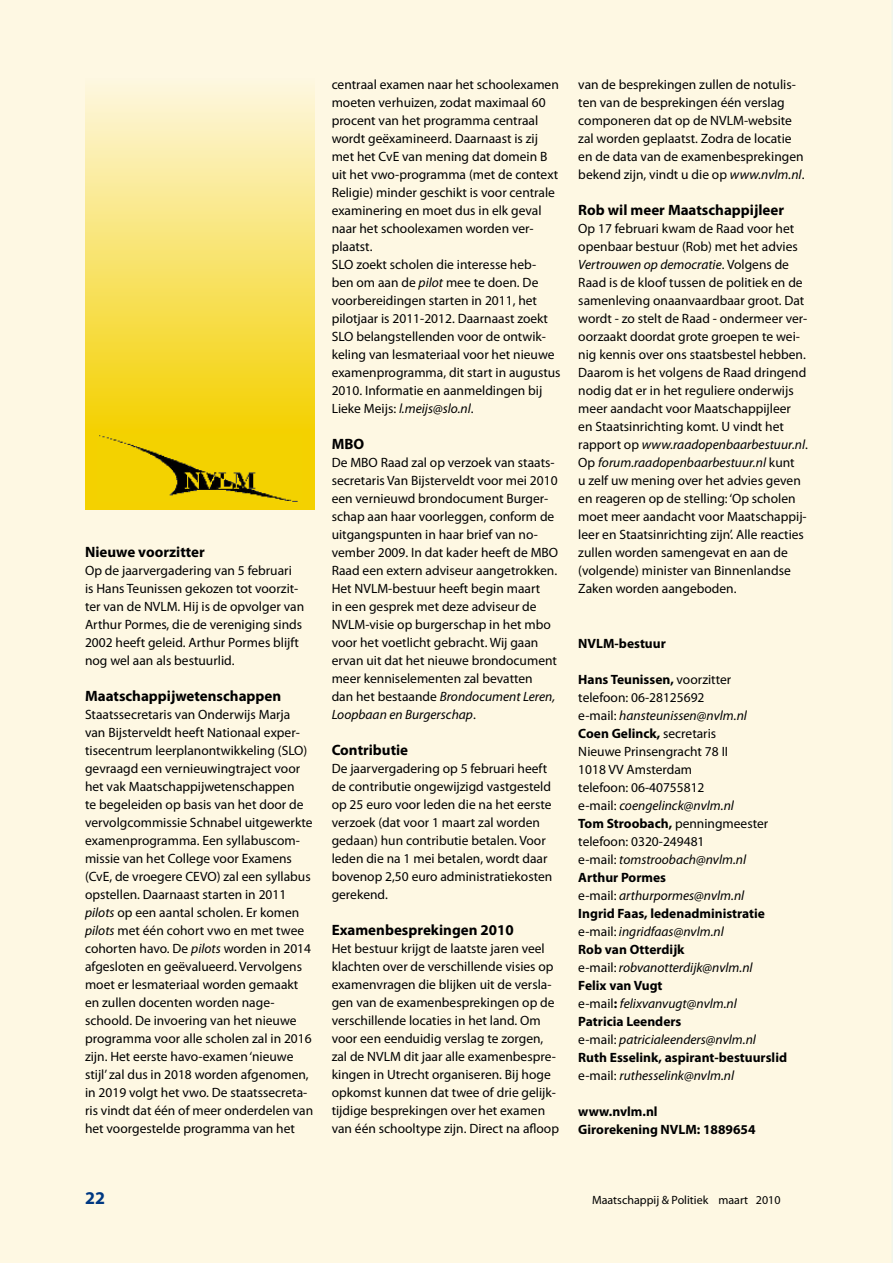
<style>
.page{position:relative;width:893px;height:1263px;background:#fef8e3}
.page>*{position:absolute;margin:0;border:0;box-sizing:border-box;transform-origin:0 0}
.t1{font:700 18px "Myriad Pro";color:#003882}
.t2{font:700 15px "Myriad Pro";color:#000}
.t3{font:13.5px/18px "Myriad Pro";color:#000}
.t4{font:700 13.5px/18px "Myriad Pro";color:#000}
.t5{font:12px "Myriad Pro";color:#000}
.s1{font-style:italic}
.s2{font-weight:700}
</style>
<div class="page">
<div style="left:85px;top:78px;width:230px;height:356px;background:linear-gradient(to bottom,#fdf7e1,#f4d100)"></div>
<div style="left:85px;top:429px;width:230px;height:81px;background:#f4d100"></div>
<img style="left:99px;top:435px;width:199px;height:66px">
<p class="t2" style="left:85px;top:542px;width:121px">Nieuwe voorzitter</p>
<p class="t3" style="left:85px;top:561px;width:221px">Op de jaarvergadering van 5 februari<br>is Hans Teunissen gekozen tot voorzit&shy;ter van de NVLM. Hij is de opvolger van Arthur Pormes, die de vereniging sinds 2002 heeft geleid. Arthur Pormes blijft nog wel aan als bestuurlid.</p>
<p class="t2" style="left:85px;top:686px;width:198px">Maatschappijwetenschappen</p>
<p class="t3" style="left:85px;top:705px;width:230px">Staatssecretaris van Onderwijs Marja van Bijsterveldt heeft Nationaal exper&shy;tisecentrum leerplanontwikkeling (SLO) gevraagd een vernieuwingtraject voor het vak Maatschappijwetenschappen<br>te begeleiden op basis van het door de vervolgcommissie Schnabel uitgewerkte examenprogramma. Een syllabuscom&shy;missie van het College voor Examens (CvE, de vroegere CEVO) zal een syllabus opstellen. Daarnaast starten in 2011 <span class="s1">pilots</span> op een aantal scholen. Er komen <span class="s1">pilots</span> met één cohort vwo en met twee cohorten havo. De <span class="s1">pilots</span> worden in 2014 afgesloten en geëvalueerd. Vervolgens moet er lesmateriaal worden gemaakt en zullen docenten worden nage&shy;schoold. De invoering van het nieuwe programma voor alle scholen zal in 2016 zijn. Het eerste havo-examen ‘nieuwe stijl’ zal dus in 2018 worden afgenomen, in 2019 volgt het vwo. De staatssecreta&shy;ris vindt dat één of meer onderdelen van het voorgestelde programma van het</p>
<p class="t3" style="left:332px;top:75px;width:230px">centraal examen naar het schoolexamen moeten verhuizen, zodat maximaal 60 procent van het programma centraal wordt geëxamineerd. Daarnaast is zij met het CvE van mening dat domein B uit het vwo-programma (met de context Religie) minder geschikt is voor centrale examinering en moet dus in elk geval naar het schoolexamen worden ver&shy;plaatst.<br>SLO zoekt scholen die interesse heb&shy;ben om aan de <span class="s1">pilot</span> mee te doen. De voorbereidingen starten in 2011, het pilotjaar is 2011-2012. Daarnaast zoekt SLO belangstellenden voor de ontwik&shy;keling van lesmateriaal voor het nieuwe examenprogramma, dit start in augustus 2010. Informatie en aanmeldingen bij Lieke Meijs: <span class="s1">l.meijs@slo.nl</span>.</p>
<p class="t2" style="left:332px;top:434px;width:34px">MBO</p>
<p class="t3" style="left:332px;top:453px;width:228px">De MBO Raad zal op verzoek van staats&shy;secretaris Van Bijsterveldt voor mei 2010 een vernieuwd brondocument Burger&shy;schap aan haar voorleggen, conform de uitgangspunten in haar brief van no&shy;vember 2009. In dat kader heeft de MBO Raad een extern adviseur aangetrokken.<br>Het NVLM-bestuur heeft begin maart<br>in een gesprek met deze adviseur de NVLM-visie op burgerschap in het mbo voor het voetlicht gebracht. Wij gaan ervan uit dat het nieuwe brondocument meer kenniselementen zal bevatten<br>dan het bestaande <span class="s1">Brondocument Leren, Loopbaan en Burgerschap</span>.</p>
<p class="t2" style="left:332px;top:740px;width:78px">Contributie</p>
<p class="t3" style="left:332px;top:759px;width:222px">De jaarvergadering op 5 februari heeft de contributie ongewijzigd vastgesteld op 25 euro voor leden die na het eerste verzoek (dat voor 1 maart zal worden gedaan) hun contributie betalen. Voor leden die na 1 mei betalen, wordt daar bovenop 2,50 euro administratiekosten gerekend.</p>
<p class="t2" style="left:332px;top:920px;width:184px">Examenbesprekingen 2010</p>
<p class="t3" style="left:332px;top:939px;width:229px">Het bestuur krijgt de laatste jaren veel klachten over de verschillende visies op examenvragen die blijken uit de versla&shy;gen van de examenbesprekingen op de verschillende locaties in het land. Om voor een eenduidig verslag te zorgen, zal de NVLM dit jaar alle examenbespre&shy;kingen in Utrecht organiseren. Bij hoge opkomst kunnen dat twee of drie gelijk&shy;tijdige besprekingen over het examen van één schooltype zijn. Direct na afloop</p>
<p class="t3" style="left:578px;top:75px;width:228px">van de besprekingen zullen de notulis&shy;ten van de besprekingen één verslag componeren dat op de NVLM-website zal worden geplaatst. Zodra de locatie en de data van de examenbesprekingen bekend zijn, vindt u die op <span class="s1">www.nvlm.nl</span>.</p>
<p class="t2" style="left:578px;top:200px;width:207px">Rob wil meer Maatschappijleer</p>
<p class="t3" style="left:578px;top:219px;width:231px">Op 17 februari kwam de Raad voor het openbaar bestuur (Rob) met het advies <span class="s1">Vertrouwen op democratie</span>. Volgens de Raad is de kloof tussen de politiek en de samenleving onaanvaardbaar groot. Dat wordt - zo stelt de Raad - ondermeer ver&shy;oorzaakt doordat grote groepen te wei&shy;nig kennis over ons staatsbestel hebben.<br>Daarom is het volgens de Raad dringend nodig dat er in het reguliere onderwijs meer aandacht voor Maatschappijleer en Staatsinrichting komt. U vindt het rapport op <span class="s1">www.raadopenbaarbestuur.nl</span>.<br>Op <span class="s1">forum.raadopenbaarbestuur.nl</span> kunt<br>u zelf uw mening over het advies geven en reageren op de stelling: ‘Op scholen moet meer aandacht voor Maatschappij&shy;leer en Staatsinrichting zijn’. Alle reacties zullen worden samengevat en aan de (volgende) minister van Binnenlandse Zaken worden aangeboden.</p>
<p class="t4" style="left:578px;top:634px;width:89px">NVLM-bestuur</p>
<p class="t3" style="left:578px;top:670px;width:210px"><span class="s2">Hans Teunissen,</span> voorzitter<br>telefoon: 06-28125692<br>e-mail: <span class="s1">hansteunissen@nvlm.nl<br></span><span class="s2">Coen Gelinck,</span> secretaris<br>Nieuwe Prinsengracht 78 II<br>1018 VV Amsterdam<br>telefoon: 06-40755812<br>e-mail: <span class="s1">coengelinck@nvlm.nl<br></span><span class="s2">Tom Stroobach,</span> penningmeester telefoon: 0320-249481<br>e-mail: <span class="s1">tomstroobach@nvlm.nl<br></span><span class="s2">Arthur Pormes<br></span>e-mail: <span class="s1">arthurpormes@nvlm.nl<br></span><span class="s2">Ingrid Faas, ledenadministratie </span>e-mail: <span class="s1">ingridfaas@nvlm.nl<br></span><span class="s2">Rob van Otterdijk<br></span>e-mail: <span class="s1">robvanotterdijk@nvlm.nl<br></span><span class="s2">Felix van Vugt<br></span>e-mail<span class="s2">:</span> <span class="s1">felixvanvugt@nvlm.nl<br></span><span class="s2">Patricia Leenders<br></span>e-mail: <span class="s1">patricialeenders@nvlm.nl<br></span><span class="s2">Ruth Esselink, aspirant-bestuurslid </span>e-mail: <span class="s1">ruthesselink@nvlm.nl</span></p>
<p class="t4" style="left:578px;top:1102px;width:179px">www.nvlm.nl<br>Girorekening NVLM: 1889654</p>
<h1 class="t1" style="left:85px;top:1186px;width:21px">22</h1>
<p class="t5" style="left:592px;top:1193px;width:190px">Maatschappij &amp; Politiek maart 2010</p>
</div>
